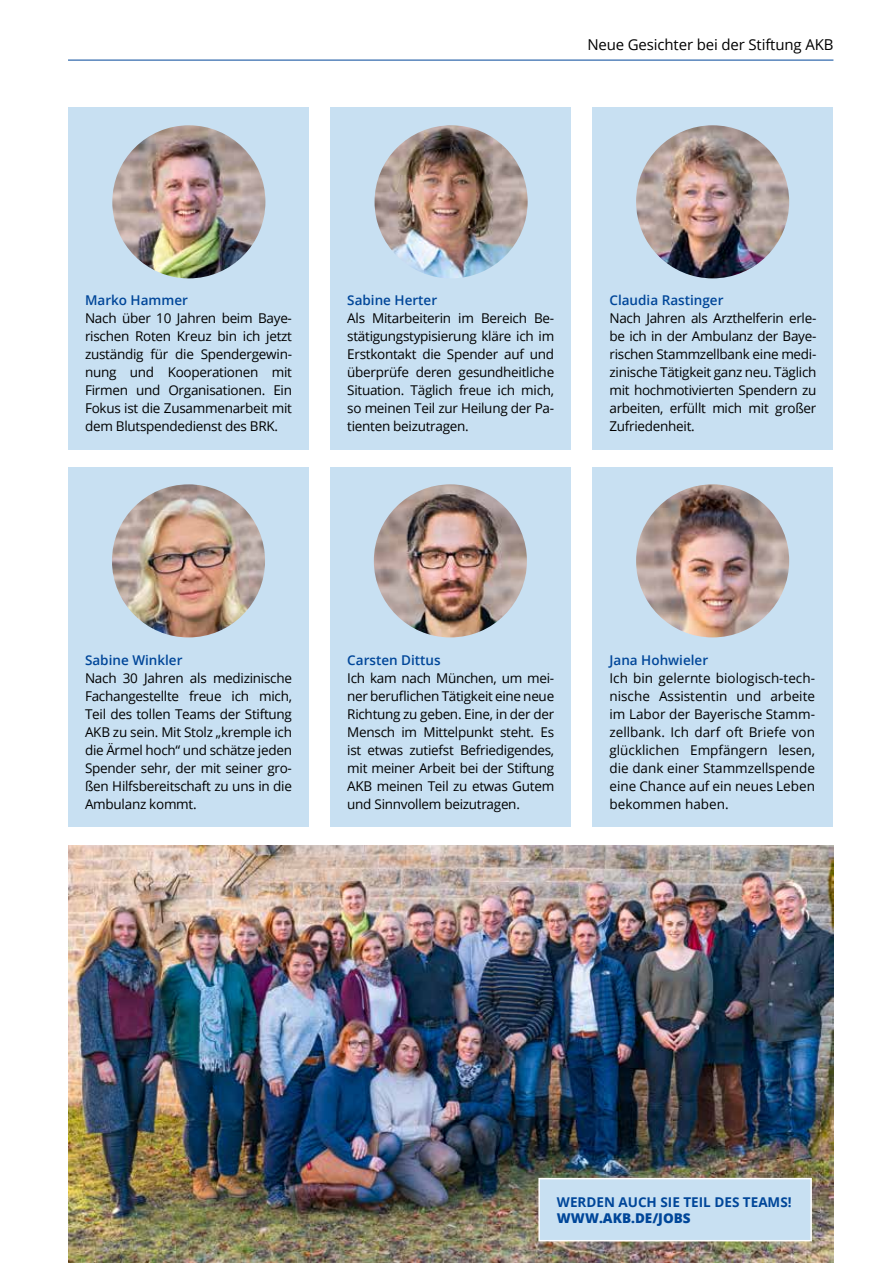
<style>
.page{position:relative;width:893px;height:1263px;background:#fff}
.page>*{position:absolute;margin:0;border:0;box-sizing:border-box;transform-origin:0 0}
.t1{font:15px "Open Sans";letter-spacing:-.01em;color:#000}
.t2{font:13.5px/18px "Open Sans";letter-spacing:-.02em;color:#000;text-align:justify}
.t3{font:600 13.5px "Open Sans";color:#004699}
.t4{font:700 13.5px "Open Sans";color:#004699}
.t5{font:800 13.5px "Open Sans";color:#004699}
</style>
<div class="page">
<hr style="left:68px;top:60px;width:765px;height:1px;background:#004699">
<div style="left:330px;top:107px;width:241px;height:342px;background:#c8e0f2"></div>
<div style="left:592px;top:467px;width:241px;height:359px;background:#c8e0f2"></div>
<div style="left:68px;top:107px;width:241px;height:342px;background:#c8e0f2"></div>
<div style="left:68px;top:467px;width:241px;height:359px;background:#c8e0f2"></div>
<div style="left:330px;top:467px;width:241px;height:359px;background:#c8e0f2"></div>
<div style="left:592px;top:107px;width:241px;height:342px;background:#c8e0f2"></div>
<img style="left:68px;top:845px;width:765px;height:418px">
<img style="left:112px;top:125px;width:153px;height:153px;border-radius:77px">
<img style="left:112px;top:484px;width:153px;height:153px;border-radius:77px">
<img style="left:636px;top:484px;width:153px;height:153px;border-radius:77px">
<img style="left:374px;top:484px;width:153px;height:153px;border-radius:77px">
<img style="left:636px;top:125px;width:153px;height:153px;border-radius:77px">
<img style="left:375px;top:125px;width:153px;height:153px;border-radius:77px">
<div style="left:539px;top:1178px;width:272px;height:63px;background:#c8e0f2"></div>
<div style="left:538px;top:1178px;width:274px;height:63px;border:2px solid #fff"></div>
<p class="t1" style="left:587px;top:34px;width:248px">Neue Gesichter bei der Stiftung AKB</p>
<p class="t3" style="left:85px;top:291px;width:104px">Marko Hammer</p>
<p class="t2" style="left:85px;top:309px;width:208px">Nach über 10 Jahren beim Baye&shy;rischen Roten Kreuz bin ich jetzt zuständig für die Spendergewin&shy;nung und Kooperationen mit Firmen und Organisationen. Ein Fokus ist die Zusammenarbeit mit dem Blutspendedienst des BRK.</p>
<p class="t3" style="left:347px;top:291px;width:91px">Sabine Herter</p>
<p class="t2" style="left:347px;top:309px;width:208px">Als Mitarbeiterin im Bereich Be&shy;stätigungstypisierung kläre ich im Erstkontakt die Spender auf und überprüfe deren gesundheitliche Situation. Täglich freue ich mich, so meinen Teil zur Heilung der Pa&shy;tienten beizutragen.</p>
<p class="t3" style="left:609px;top:291px;width:116px">Claudia Rastinger</p>
<p class="t2" style="left:609px;top:309px;width:208px">Nach Jahren als Arzthelferin erle&shy;be ich in der Ambulanz der Baye&shy;rischen Stammzellbank eine medi&shy;zinische Tätigkeit ganz neu. Täglich mit hochmotivierten Spendern zu arbeiten, erfüllt mich mit großer Zufriedenheit.</p>
<p class="t3" style="left:85px;top:651px;width:99px">Sabine Winkler</p>
<p class="t2" style="left:85px;top:669px;width:208px">Nach 30 Jahren als medizinische Fachangestellte freue ich mich, Teil des tollen Teams der Stiftung AKB zu sein. Mit Stolz „kremple ich die Ärmel hoch“ und schätze jeden Spender sehr, der mit seiner gro&shy;ßen Hilfsbereitschaft zu uns in die Ambulanz kommt.</p>
<p class="t3" style="left:347px;top:651px;width:95px">Carsten Dittus</p>
<p class="t2" style="left:347px;top:669px;width:208px">Ich kam nach München, um mei&shy;ner beruflichen Tätigkeit eine neue Richtung zu geben. Eine, in der der Mensch im Mittelpunkt steht. Es ist etwas zutiefst Befriedigendes, mit meiner Arbeit bei der Stiftung AKB meinen Teil zu etwas Gutem und Sinnvollem beizutragen.</p>
<p class="t3" style="left:609px;top:651px;width:100px">Jana Hohwieler</p>
<p class="t2" style="left:609px;top:669px;width:207px">Ich bin gelernte biologisch-tech&shy;nische Assistentin und arbeite im Labor der Bayerische Stamm&shy;zellbank. Ich darf oft Briefe von glücklichen Empfängern lesen, die dank einer Stammzellspende eine Chance auf ein neues Leben bekommen haben.</p>
<p class="t4" style="left:557px;top:1192px;width:236px">WERDEN AUCH SIE TEIL DES TEAMS!</p>
<p class="t5" style="left:557px;top:1208px;width:135px">WWW.AKB.DE/JOBS</p>
</div>
